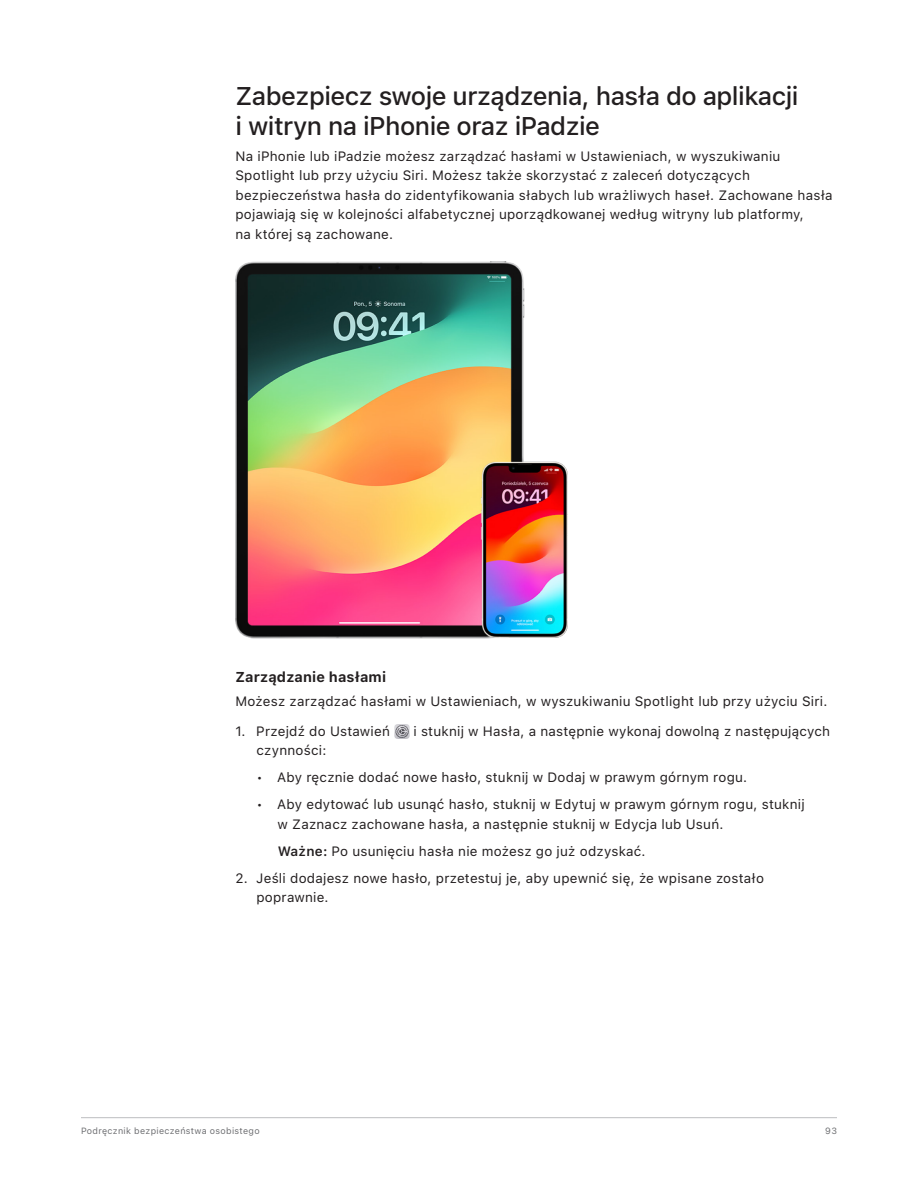
<style>
.page{position:relative;width:918px;height:1188px;background:#fff}
.page>*{position:absolute;margin:0;border:0;box-sizing:border-box;transform-origin:0 0}
.t1{font:500 25.5px/30px "SF Pro Text";letter-spacing:-.02em;color:#231f20}
.Task_Heading{font:700 14.25px "SF Pro Text";letter-spacing:.01em;color:#231f20}
.Body{font:13.5px/19.5px "SF Pro Text";letter-spacing:.015em;color:#231f20}
.Bullet_Body_Level_2{font:13.5px "SF Pro Text";letter-spacing:.015em;color:#231f20}
.t2{font:9px "SF Pro Text";letter-spacing:.035em;color:#6c6d70}
.s1{font-weight:600}
</style>
<div class="page">
<hr style="left:81px;top:1117px;width:756px;height:1px;background:#bcbdc0">
<img style="left:236px;top:261px;width:332px;height:377px">
<img style="left:394px;top:724px;width:15px;height:15px">
<h2 class="t1" style="left:236px;top:81px;width:565px">Zabezpiecz swoje urządzenia, hasła do aplikacji i witryn na iPhonie oraz iPadzie</h2>
<p class="Body" style="left:236px;top:146px;width:599px">Na iPhonie lub iPadzie możesz zarządzać hasłami w Ustawieniach, w wyszukiwaniu Spotlight lub przy użyciu Siri. Możesz także skorzystać z zaleceń dotyczących bezpieczeństwa hasła do zidentyfikowania słabych lub wrażliwych haseł. Zachowane hasła pojawiają się w kolejności alfabetycznej uporządkowanej według witryny lub platformy,<br>na której są zachowane.</p>
<p class="Task_Heading" style="left:236px;top:668px;width:152px">Zarządzanie hasłami</p>
<p class="Body" style="left:236px;top:691px;width:593px">Możesz zarządzać hasłami w Ustawieniach, w wyszukiwaniu Spotlight lub przy użyciu Siri.</p>
<p class="Body" style="left:236px;top:721px;width:156px">1. Przejdź do Ustawień</p>
<p class="Body" style="left:413px;top:721px;width:418px">i stuknij w Hasła, a następnie wykonaj dowolną z następujących</p>
<p class="Body" style="left:256px;top:741px;width:71px">czynności:</p>
<p class="Body" style="left:256px;top:768px;width:492px">• Aby ręcznie dodać nowe hasło, stuknij w Dodaj w prawym górnym rogu.</p>
<p class="Body" style="left:278px;top:795px;width:529px;text-indent:-21px">• Aby edytować lub usunąć hasło, stuknij w Edytuj w prawym górnym rogu, stuknij w Zaznacz zachowane hasła, a następnie stuknij w Edycja lub Usuń.</p>
<p class="Bullet_Body_Level_2" style="left:278px;top:843px;width:369px"><span class="s1">Ważne:</span> Po usunięciu hasła nie możesz go już odzyskać.</p>
<p class="Body" style="left:256px;top:868px;width:509px;text-indent:-21px">2. Jeśli dodajesz nowe hasło, przetestuj je, aby upewnić się, że wpisane zostało poprawnie.</p>
<p class="t2" style="left:81px;top:1125px;width:180px">Podręcznik bezpieczeństwa osobistego</p>
<p class="t2" style="left:825px;top:1125px;width:13px">93</p>
</div>
